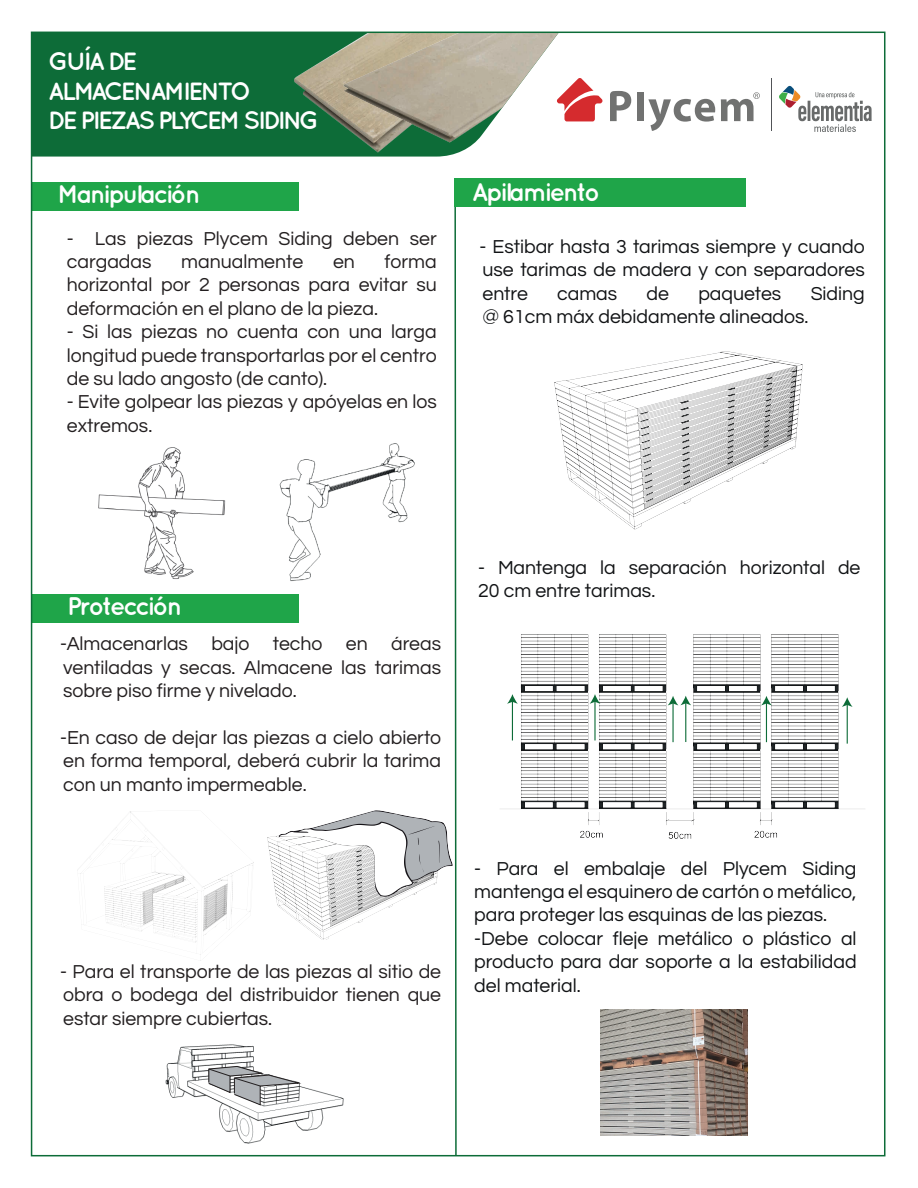
<style>
.page{position:relative;width:918px;height:1188px;background:#fff}
.page>*{position:absolute;margin:0;border:0;box-sizing:border-box;transform-origin:0 0}
.t1{font:700 25.5px "Quicksand";letter-spacing:-.09em;color:#fff}
.t2{font:700 24.9px/29.8px "Quicksand";letter-spacing:-.09em;color:#fff}
.t3{font:19.5px/23.4px "Questrial";color:#231f20;text-align:justify}
.t4{font:19.5px/23.4px "Questrial";color:#111315}
</style>
<div class="page">
<img style="left:500px;top:634px;width:365px;height:205px">
<img style="left:98px;top:447px;width:128px;height:132px">
<img style="left:279px;top:443px;width:136px;height:138px">
<div style="left:34px;top:35px;width:247px;height:122px;background:#0d6c38"></div>
<svg style="left:454px;top:178px;width:3px;height:979px"></svg>
<div style="left:455px;top:179px;width:291px;height:28px;background:#1fa549"></div>
<div style="left:32px;top:594px;width:267px;height:29px;background:#1fa549"></div>
<div style="left:32px;top:182px;width:267px;height:29px;background:#1fa549"></div>
<div style="left:281px;top:35px;width:18px;height:122px;background:#0d6c38"></div>
<img style="left:299px;top:35px;width:258px;height:122px">
<hr style="left:771px;top:78px;width:1px;height:53px;background:#515457">
<svg style="left:557px;top:78px;width:45px;height:43px"></svg>
<div style="left:637px;top:92px;width:7px;height:29px;background:#717271"></div>
<svg style="left:648px;top:99px;width:67px;height:32px"></svg>
<svg style="left:610px;top:91px;width:21px;height:30px"></svg>
<svg style="left:721px;top:92px;width:39px;height:29px"></svg>
<svg style="left:779px;top:86px;width:93px;height:46px"></svg>
<img style="left:165px;top:1044px;width:179px;height:100px">
<svg style="left:208px;top:1066px;width:93px;height:64px"></svg>
<img style="left:600px;top:1009px;width:148px;height:127px">
<hr style="left:594px;top:701px;width:2px;height:39px;background:#0d6c38">
<svg style="left:590px;top:694px;width:10px;height:10px"></svg>
<hr style="left:512px;top:701px;width:1px;height:39px;background:#0d6c38">
<svg style="left:507px;top:694px;width:11px;height:10px"></svg>
<hr style="left:672px;top:703px;width:2px;height:39px;background:#0d6c38">
<hr style="left:685px;top:702px;width:1px;height:40px;background:#0d6c38">
<svg style="left:668px;top:696px;width:23px;height:9px"></svg>
<hr style="left:766px;top:703px;width:1px;height:39px;background:#0d6c38">
<svg style="left:761px;top:696px;width:11px;height:9px"></svg>
<hr style="left:847px;top:704px;width:1px;height:40px;background:#0d6c38">
<svg style="left:842px;top:697px;width:11px;height:10px"></svg>
<img style="left:268px;top:811px;width:184px;height:128px">
<img style="left:554px;top:351px;width:249px;height:179px">
<div style="left:545px;top:421px;width:12px;height:16px;background:#fff"></div>
<img style="left:80px;top:811px;width:173px;height:150px">
<p class="t2" style="left:48px;top:45px;width:272px">GUÍA DE<br>ALMACENAMIENTO<br>DE PIEZAS PLYCEM SIDING</p>
<h1 class="t1" style="left:58px;top:179px;width:145px">Manipulación</h1>
<p class="t3" style="left:67px;top:227px;width:371px">- Las piezas Plycem Siding deben ser cargadas</p>
<p class="t3" style="left:67px;top:250px;width:371px;text-indent:318px">forma horizontal por 2 personas para evitar su deformación en el plano de la pieza.</p>
<p class="t3" style="left:67px;top:320px;width:371px">- Si las piezas no cuenta con una larga longitud puede transportarlas por el centro de su lado angosto (de canto).</p>
<p class="t3" style="left:67px;top:391px;width:371px">- Evite golpear las piezas y apóyelas en los extremos.</p>
<p class="t3" style="left:181px;top:250px;width:124px">manualmente</p>
<p class="t3" style="left:333px;top:250px;width:23px">en</p>
<h1 class="t1" style="left:472px;top:176px;width:130px">Apilamiento</h1>
<p class="t4" style="left:480px;top:235px;width:387px;text-align:justify">- Estibar hasta 3 tarimas siempre y cuando use tarimas de madera y con separadores entre</p>
<p class="t4" style="left:557px;top:282px;width:62px">camas</p>
<p class="t4" style="left:647px;top:282px;width:24px">de</p>
<p class="t4" style="left:698px;top:282px;width:84px">paquetes</p>
<p class="t4" style="left:811px;top:282px;width:56px">Siding</p>
<p class="t4" style="left:483px;top:306px;width:328px">@ 61cm máx debidamente alineados.</p>
<h1 class="t1" style="left:67px;top:591px;width:117px">Protección</h1>
<p class="t3" style="left:60px;top:633px;width:382px">-Almacenarlas bajo techo en áreas ventiladas y secas. Almacene las tarimas sobre piso firme y nivelado.</p>
<p class="t3" style="left:60px;top:726px;width:383px">-En caso de dejar las piezas a cielo abierto en forma temporal, deberá cubrir la tarima con un manto impermeable.</p>
<p class="t3" style="left:60px;top:960px;width:383px">- Para el transporte de las piezas al sitio de obra o bodega del distribuidor tienen que estar siempre cubiertas.</p>
<p class="t4" style="left:478px;top:556px;width:384px">- Mantenga la separación horizontal de<br>20 cm entre tarimas.</p>
<p class="t4" style="left:474px;top:857px;width:384px">- Para el embalaje del Plycem Siding mantenga el esquinero de cartón o metálico, para proteger las esquinas de las piezas. -Debe colocar fleje metálico o plástico al producto para dar soporte a la estabilidad del material.</p>
</div>
